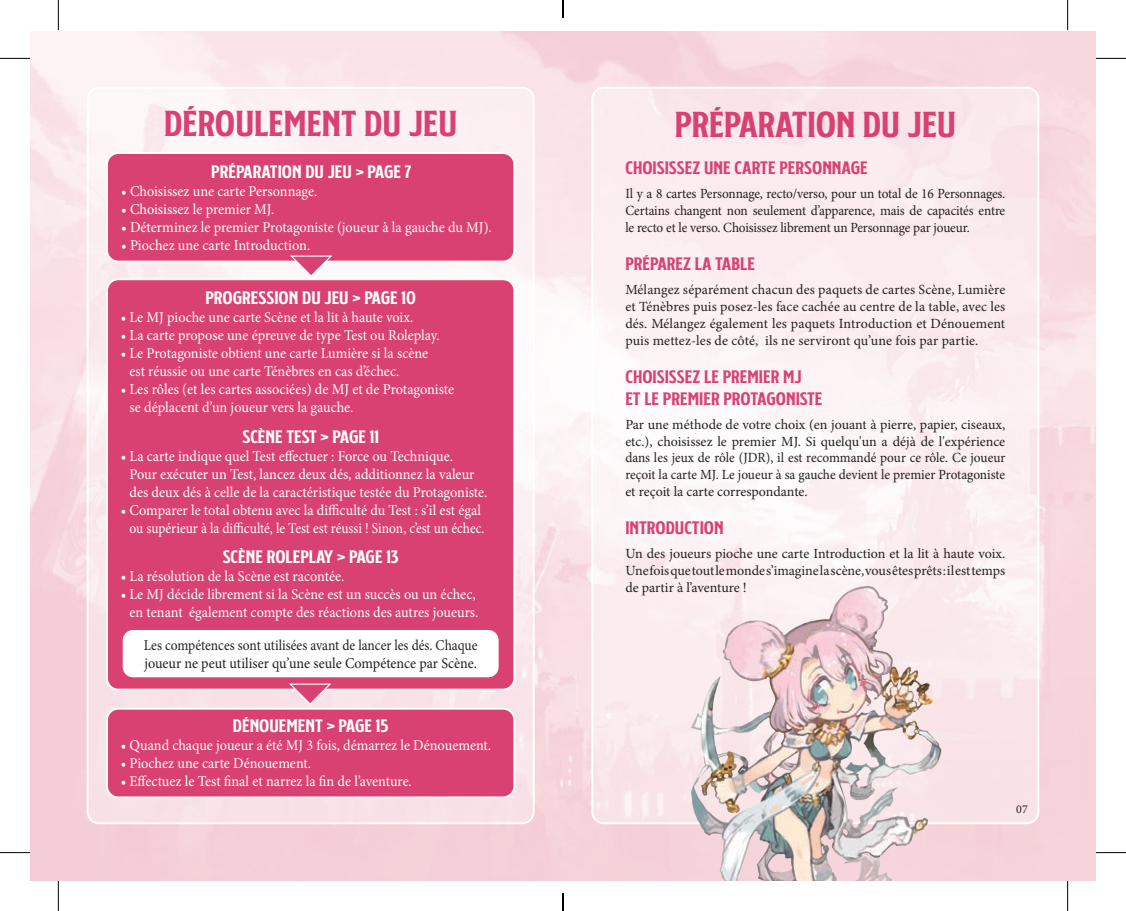
<style>
.page{position:relative;width:1126px;height:911px;background:#fff}
.page>*{position:absolute;margin:0;border:0;box-sizing:border-box;transform-origin:0 0}
.t1{font:36px "Rodfat One";color:#d94171;scale:1.15 1}
.t2{font:18px "Rodfat One";color:#d94171;scale:1.15 1}
.t3{font:18px "Rodfat One";color:#fff;scale:1.15 1}
.t4{font:15px/18px "Minion Pro";color:#fff;scale:.95 1}
.t5{font:15px/18px "Minion Pro";color:#231f20;scale:.9 1}
.t6{font:14px/16.8px "Minion Pro";letter-spacing:-.005em;color:#231f20;text-align:justify}
.t7{font:14px/16.8px "Minion Pro";letter-spacing:-.005em;color:#231f20;text-align:justify;scale:.95 1}
.t8{font:12px "Minion Pro";color:#231f20}
</style>
<div class="page">
<img style="left:30px;top:31px;width:1066px;height:849px">
<div style="left:87px;top:87px;width:446px;height:735px;background:linear-gradient(to right,#fbedf0,#fbedf0);border-radius:11px"></div>
<div style="left:591px;top:88px;width:446px;height:735px;background:linear-gradient(to right,#fcf2f4,#faebee);border-radius:11px"></div>
<img style="left:676px;top:582px;width:288px;height:298px">
<div style="left:107px;top:153px;width:407px;height:108px;background:#d94171;border-radius:11px"></div>
<div style="left:106px;top:152px;width:409px;height:110px;border:2px solid #fff;border-radius:11px"></div>
<div style="left:107px;top:279px;width:407px;height:410px;background:#d94171;border-radius:11px"></div>
<div style="left:106px;top:278px;width:409px;height:412px;border:2px solid #fff;border-radius:11px"></div>
<div style="left:107px;top:708px;width:407px;height:89px;background:#d94171;border-radius:11px"></div>
<div style="left:106px;top:707px;width:409px;height:91px;border:2px solid #fff;border-radius:11px"></div>
<div style="left:122px;top:629px;width:378px;height:49px;background:#fff;border-radius:11px"></div>
<div style="left:121px;top:628px;width:380px;height:51px;border:2px solid #d94171;border-radius:11px"></div>
<svg style="left:290px;top:255px;width:44px;height:22px"></svg>
<svg style="left:289px;top:683px;width:44px;height:22px"></svg>
<hr style="left:0;top:58px;width:30px;height:1px;background:#000">
<hr style="left:1096px;top:58px;width:30px;height:1px;background:#000">
<hr style="left:0;top:852px;width:30px;height:1px;background:#000">
<hr style="left:1096px;top:852px;width:30px;height:1px;background:#000">
<hr style="left:58px;top:0;width:1px;height:30px;background:#000">
<hr style="left:58px;top:880px;width:1px;height:30px;background:#000">
<hr style="left:1067px;top:0;width:1px;height:30px;background:#000">
<hr style="left:1067px;top:880px;width:1px;height:30px;background:#000">
<svg style="left:562px;top:0;width:2px;height:18px"></svg>
<svg style="left:562px;top:893px;width:2px;height:17px"></svg>
<p class="t1" style="left:164px;top:104px;width:256px">DÉROULEMENT DU JEU</p>
<p class="t3" style="left:211px;top:161px;width:175px">PRÉPARATION DU JEU &gt; PAGE 7</p>
<p class="t4" style="left:121px;top:182px;width:208px">• Choisissez une carte Personnage.</p>
<p class="t4" style="left:121px;top:200px;width:163px">• Choisissez le premier MJ.</p>
<p class="t4" style="left:121px;top:218px;width:392px">• Déterminez le premier Protagoniste (joueur à la gauche du MJ).</p>
<p class="t4" style="left:121px;top:236px;width:200px">• Piochez une carte Introduction.</p>
<p class="t3" style="left:205px;top:288px;width:185px">PROGRESSION DU JEU &gt; PAGE 10</p>
<p class="t4" style="left:121px;top:308px;width:310px">• Le MJ pioche une carte Scène et la lit à haute voix.</p>
<p class="t4" style="left:121px;top:326px;width:337px">• La carte propose une épreuve de type Test ou Roleplay.</p>
<p class="t4" style="left:129px;top:344px;width:316px;text-indent:-9px">• Le Protagoniste obtient une carte Lumière si la scène est réussie ou une carte Ténèbres en cas d’échec.</p>
<p class="t4" style="left:130px;top:380px;width:343px;text-indent:-9px">• Les rôles (et les cartes associées) de MJ et de Protagoniste se déplacent d’un joueur vers la gauche.</p>
<p class="t3" style="left:242px;top:427px;width:120px">SCÈNE TEST &gt; PAGE 11</p>
<p class="t4" style="left:130px;top:447px;width:378px;text-indent:-9px">• La carte indique quel Test effectuer : Force ou Technique.<br>Pour exécuter un Test, lancez deux dés, additionnez la valeur des deux dés à celle de la caractéristique testée du Protagoniste.</p>
<p class="t4" style="left:121px;top:501px;width:384px;text-align:center">• Comparer le total obtenu avec la difficulté du Test : s’il est égal ou supérieur à la difficulté, le Test est réussi ! Sinon, c’est un échec.</p>
<p class="t3" style="left:223px;top:547px;width:155px">SCÈNE ROLEPLAY &gt; PAGE 13</p>
<p class="t4" style="left:121px;top:567px;width:237px">• La résolution de la Scène est racontée.</p>
<p class="t4" style="left:121px;top:585px;width:378px;text-align:center">• Le MJ décide librement si la Scène est un succès ou un échec, en tenant également compte des réactions des autres joueurs.</p>
<p class="t5" style="left:144px;top:636px;width:372px">Les compétences sont utilisées avant de lancer les dés. Chaque joueur ne peut utiliser qu’une seule Compétence par Scène.</p>
<p class="t3" style="left:233px;top:716px;width:137px">DÉNOUEMENT &gt; PAGE 15</p>
<p class="t4" style="left:121px;top:736px;width:391px">• Quand chaque joueur a été MJ 3 fois, démarrez le Dénouement.</p>
<p class="t4" style="left:121px;top:754px;width:202px">• Piochez une carte Dénouement.</p>
<p class="t4" style="left:121px;top:772px;width:308px">• Effectuez le Test final et narrez la fin de l’aventure.</p>
<p class="t1" style="left:675px;top:105px;width:246px">PRÉPARATION DU JEU</p>
<p class="t2" style="left:625px;top:158px;width:212px">CHOISISSEZ UNE CARTE PERSONNAGE</p>
<p class="t7" style="left:625px;top:185px;width:401px">Il y a 8 cartes Personnage, recto/verso, pour un total de 16 Personnages.<br>Certains changent non seulement d’apparence, mais de capacités entre le recto et le verso. Choisissez librement un Personnage par joueur.</p>
<p class="t2" style="left:625px;top:254px;width:114px">PRÉPAREZ LA TABLE</p>
<p class="t6" style="left:625px;top:281px;width:381px">Mélangez séparément chacun des paquets de cartes Scène, Lumière et Ténèbres puis posez-les face cachée au centre de la table, avec les dés. Mélangez également les paquets Introduction et Dénouement puis mettez-les de côté, ils ne serviront qu’une fois par partie.</p>
<p class="t2" style="left:625px;top:367px;width:155px">CHOISISSEZ LE PREMIER MJ</p>
<p class="t2" style="left:625px;top:388px;width:173px">ET LE PREMIER PROTAGONISTE</p>
<p class="t6" style="left:625px;top:416px;width:381px">Par une méthode de votre choix (en jouant à pierre, papier, ciseaux, etc.), choisissez le premier MJ. Si quelqu'un a déjà de l'expérience dans les jeux de rôle (JDR), il est recommandé pour ce rôle. Ce joueur reçoit la carte MJ. Le joueur à sa gauche devient le premier Protagoniste et reçoit la carte correspondante.</p>
<p class="t2" style="left:625px;top:518px;width:87px">INTRODUCTION</p>
<p class="t6" style="left:625px;top:545px;width:381px">Un des joueurs pioche une carte Introduction et la lit à haute voix.<br>Une fois que tout le monde s’imagine la scène, vous êtes prêts : il est temps de partir à l’aventure !</p>
<p class="t8" style="left:1016px;top:801px;width:13px">07</p>
</div>
